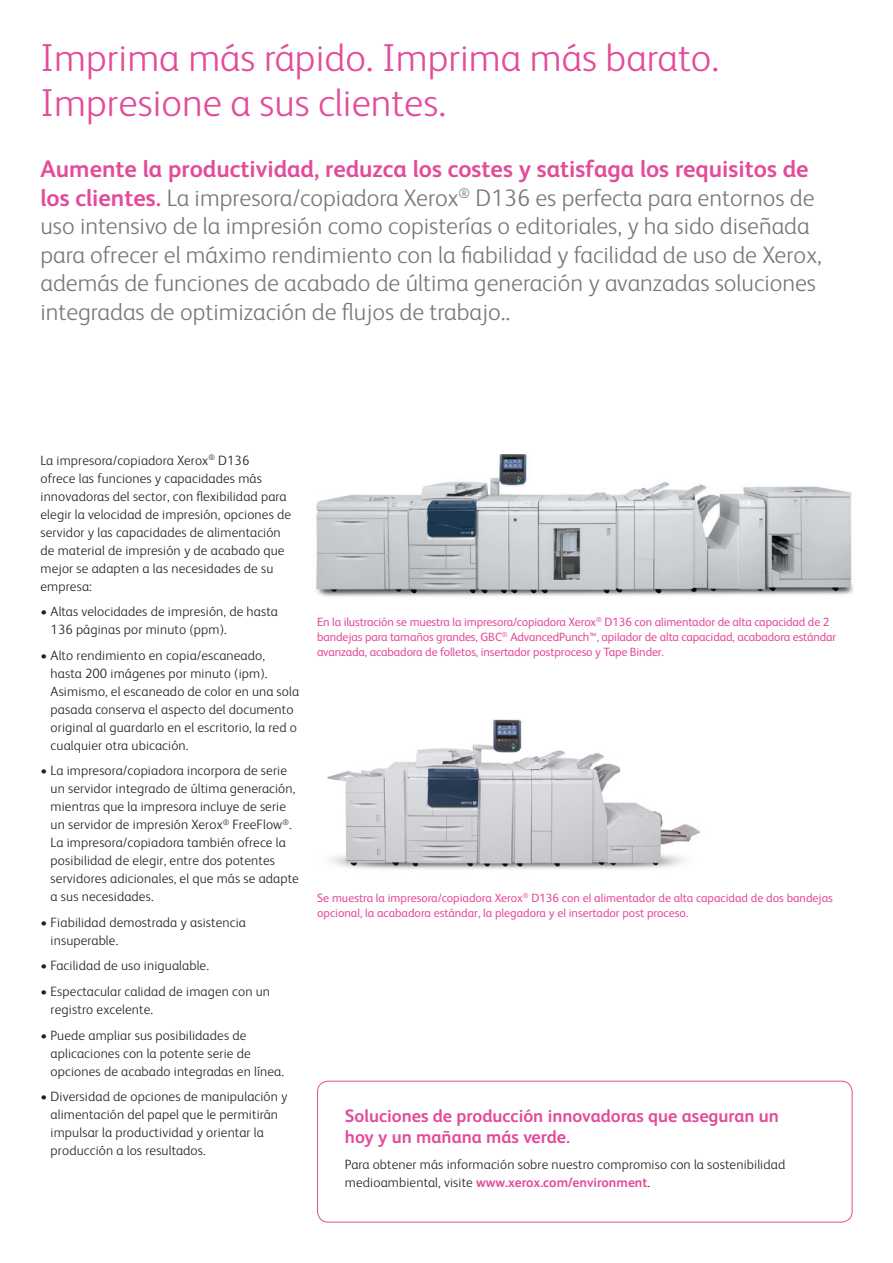
<style>
.page{position:relative;width:893px;height:1263px;background:#fff}
.page>*{position:absolute;margin:0;border:0;box-sizing:border-box;transform-origin:0 0}
.t1{font:300 39px/45px "Xerox Sans";color:#e34b9b}
.t2{font:300 24px/28.5px "Xerox Sans";color:#76787b}
.t3{font:700 18px/21px "Xerox Sans";color:#e34b9b}
.t4{font:300 13.5px/18px "Xerox Sans";letter-spacing:.01em;color:#231f20}
.t5{font:12px/15px "Xerox Sans";letter-spacing:-.01em;color:#e34b9b}
.s1{font-weight:700;color:#e34b9b}
</style>
<div class="page">
<img style="left:316px;top:454px;width:538px;height:143px">
<img style="left:327px;top:719px;width:373px;height:150px">
<div style="left:317px;top:1081px;width:535px;height:141px;border:1px solid #e34b9b;border-radius:11px"></div>
<h1 class="t1" style="left:40px;top:33px;width:680px">Imprima más rápido. Imprima más barato.<br>Impresione a sus clientes.</h1>
<p class="t2" style="left:40px;top:154px;width:783px"><span class="s1">Aumente la productividad, reduzca los costes y satisfaga los requisitos de los clientes.</span> La impresora/copiadora Xerox<sup>®</sup> D136 es perfecta para entornos de uso intensivo de la impresión como copisterías o editoriales, y ha sido diseñada para ofrecer el máximo rendimiento con la fiabilidad y facilidad de uso de Xerox, además de funciones de acabado de última generación y avanzadas soluciones integradas de optimización de flujos de trabajo..</p>
<p class="t4" style="left:40px;top:450px;width:252px">La impresora/copiadora Xerox<sup>®</sup> D136<br>ofrece las funciones y capacidades más innovadoras del sector, con flexibilidad para elegir la velocidad de impresión, opciones de servidor y las capacidades de alimentación de material de impresión y de acabado que mejor se adapten a las necesidades de su empresa:</p>
<p class="t4" style="left:51px;top:602px;width:229px;text-indent:-10px">• Altas velocidades de impresión, de hasta<br>136 páginas por minuto (ppm).</p>
<p class="t4" style="left:51px;top:645px;width:250px;text-indent:-10px">• Alto rendimiento en copia/escaneado, hasta 200 imágenes por minuto (ipm).<br>Asimismo, el escaneado de color en una sola pasada conserva el aspecto del documento original al guardarlo en el escritorio, la red o cualquier otra ubicación.</p>
<p class="t4" style="left:51px;top:761px;width:250px;text-indent:-10px">• La impresora/copiadora incorpora de serie un servidor integrado de última generación, mientras que la impresora incluye de serie un servidor de impresión Xerox<sup>®</sup> FreeFlow<sup>®</sup>.<br>La impresora/copiadora también ofrece la posibilidad de elegir, entre dos potentes servidores adicionales, el que más se adapte a sus necesidades.</p>
<p class="t4" style="left:51px;top:912px;width:197px;text-indent:-10px">• Fiabilidad demostrada y asistencia insuperable.</p>
<p class="t4" style="left:41px;top:956px;width:170px">• Facilidad de uso inigualable.</p>
<p class="t4" style="left:51px;top:982px;width:221px;text-indent:-10px">• Espectacular calidad de imagen con un registro excelente.</p>
<p class="t4" style="left:51px;top:1025px;width:235px;text-indent:-10px">• Puede ampliar sus posibilidades de aplicaciones con la potente serie de opciones de acabado integradas en línea.</p>
<p class="t4" style="left:51px;top:1087px;width:238px;text-indent:-10px">• Diversidad de opciones de manipulación y alimentación del papel que le permitirán impulsar la productividad y orientar la producción a los resultados.</p>
<p class="t5" style="left:317px;top:614px;width:521px">En la ilustración se muestra la impresora/copiadora Xerox<sup>®</sup> D136 con alimentador de alta capacidad de 2 bandejas para tamaños grandes, GBC<sup>®</sup> AdvancedPunch™, apilador de alta capacidad, acabadora estándar avanzada, acabadora de folletos, insertador postproceso y Tape Binder.</p>
<p class="t5" style="left:317px;top:890px;width:517px">Se muestra la impresora/copiadora Xerox<sup>®</sup> D136 con el alimentador de alta capacidad de dos bandejas opcional, la acabadora estándar, la plegadora y el insertador post proceso.</p>
<h3 class="t3" style="left:345px;top:1105px;width:436px">Soluciones de producción innovadoras que aseguran un hoy y un mañana más verde.</h3>
<p class="t4" style="left:345px;top:1155px;width:442px">Para obtener más información sobre nuestro compromiso con la sostenibilidad medioambiental, visite <span class="s1">www.xerox.com/environment</span>.</p>
</div>
